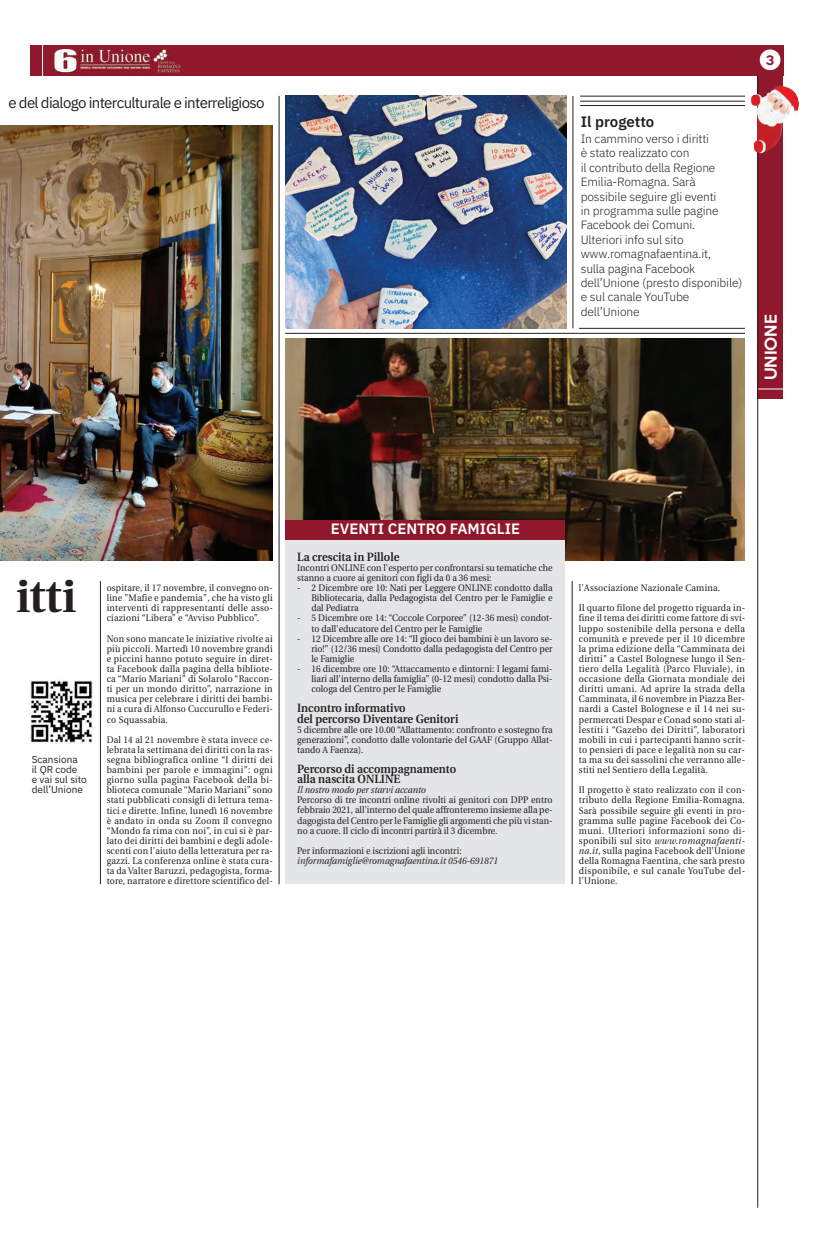
<style>
.page{position:relative;width:823px;height:1253px;background:#fff}
.page>*{position:absolute;margin:0;border:0;box-sizing:border-box;transform-origin:0 0}
.t1{font:700 46px "Acta";color:#231f20}
.t2{font:15px "IBM Plex Sans";letter-spacing:-.04em;color:#231f20}
.t3{font:600 15px "IBM Plex Sans";color:#fff}
.t4{font:600 15px "IBM Plex Sans";color:#231f20}
.t5{font:500 15px "Keep Calm";color:#fff}
.t6{font:300 12px/14.4px "IBM Plex Sans";letter-spacing:-.01em;color:#231f20}
.t7{font:600 12px/10.1px "Utopia";color:#231f20;scale:.92 1}
.t8{font:500 12px "Keep Calm";color:#90182c}
.t9{font:10px/10.1px "IBM Plex Sans";color:#231f20}
.t10{font:9.5px/10.1px "Utopia";color:#231f20;text-align:justify;scale:.92 1}
.t11{font:italic 9.5px "Utopia";color:#231f20;scale:.92 1}
.t12{font:9.5px/20.2px "Utopia";letter-spacing:.025em;color:#231f20;scale:.92 1}
.s1{font-style:italic}
</style>
<div class="page">
<img style="left:285px;top:338px;width:459px;height:223px">
<div style="left:285px;top:520px;width:279px;height:364px;background:#e4e5e7"></div>
<div style="left:757px;top:45px;width:25px;height:354px;background:#90182c"></div>
<div style="left:30px;top:45px;width:752px;height:31px;background:#90182c"></div>
<hr style="left:42px;top:40px;width:1px;height:42px;background:#fff">
<div style="left:759px;top:49px;width:21px;height:21px;background:#fff;border-radius:50%"></div>
<svg style="left:757px;top:388px;width:25px;height:1px"></svg>
<hr style="left:756px;top:76px;width:1px;height:1132px;background:#231f20">
<img style="left:54px;top:49px;width:129px;height:27px">
<div style="left:285px;top:520px;width:280px;height:20px;background:#90182c"></div>
<img style="left:0;top:126px;width:272px;height:435px">
<hr style="left:100px;top:581px;width:1px;height:303px;background:#231f20">
<img style="left:30px;top:680px;width:63px;height:63px">
<img style="left:751px;top:86px;width:48px;height:67px">
<hr style="left:279px;top:96px;width:1px;height:788px;background:#231f20">
<hr style="left:571px;top:581px;width:1px;height:303px;background:#231f20">
<img style="left:285px;top:96px;width:281px;height:232px">
<hr style="left:285px;top:333px;width:459px;height:1px;background:#231f20">
<hr style="left:572px;top:96px;width:1px;height:232px;background:#231f20">
<hr style="left:580px;top:96px;width:164px;height:1px;background:#231f20">
<hr style="left:580px;top:101px;width:164px;height:1px;background:#231f20">
<hr style="left:580px;top:105px;width:164px;height:1px;background:#231f20">
<hr style="left:578px;top:328px;width:166px;height:1px;background:#231f20">
<h2 class="t2" style="left:8px;top:91px;width:257px">e del dialogo interculturale e interreligioso</h2>
<h2 class="t4" style="left:580px;top:110px;width:75px">Il progetto</h2>
<p class="t6" style="left:580px;top:131px;width:163px">In cammino verso i diritti<br>è stato realizzato con<br>il contributo della Regione<br>Emilia-Romagna. Sarà possibile seguire gli eventi<br>in programma sulle pagine<br>Facebook dei Comuni.<br>Ulteriori info sul sito www.romagnafaentina.it,<br>sulla pagina Facebook dell’Unione (presto disponibile) e sul canale YouTube dell’Unione</p>
<p class="t8" style="left:765px;top:50px;width:10px">3</p>
<h2 class="t5" style="left:757px;top:380px;width:67px;rotate:-90deg">UNIONE</h2>
<h1 class="t1" style="left:16px;top:579px;width:62px">itti</h1>
<p class="t9" style="left:32px;top:754px;width:56px">Scansiona<br>il QR code<br>e vai sul sito dell’Unione</p>
<p class="t10" style="left:107px;top:584px;width:182px">ospitare, il 17 novembre, il convegno on&shy;line "Mafie e pandemia", che ha visto gli interventi di rappresentanti delle asso&shy;ciazioni “Libera” e “Avviso Pubblico”.</p>
<p class="t10" style="left:107px;top:634px;width:182px">Non sono mancate le iniziative rivolte ai più piccoli. Martedì 10 novembre grandi e piccini hanno potuto seguire in diret&shy;ta Facebook dalla pagina della bibliote&shy;ca “Mario Mariani” di Solarolo “Raccon&shy;ti per un mondo diritto”, narrazione in musica per celebrare i diritti dei bambi&shy;ni a cura di Alfonso Cuccurullo e Federi&shy;co Squassabia.</p>
<p class="t10" style="left:107px;top:735px;width:182px">Dal 14 al 21 novembre è stata invece ce&shy;lebrata la settimana dei diritti con la ras&shy;segna bibliografica online “I diritti dei bambini per parole e immagini”: ogni giorno sulla pagina Facebook della bi&shy;blioteca comunale “Mario Mariani” sono stati pubblicati consigli di lettura tema&shy;tici e dirette. Infine, lunedì 16 novembre è andato in onda su Zoom il convegno “Mondo fa rima con noi”, in cui si è par&shy;lato dei diritti dei bambini e degli adole&shy;scenti con l’aiuto della letteratura per ra&shy;gazzi. La conferenza online è stata cura&shy;ta da Valter Baruzzi, pedagogista, forma&shy;tore, narratore e direttore scientifico del-</p>
<h2 class="t3" style="left:330px;top:517px;width:191px">EVENTI CENTRO FAMIGLIE</h2>
<p class="t7" style="left:297px;top:553px;width:112px">La crescita in Pillole</p>
<p class="t10" style="left:297px;top:563px;width:279px">Incontri ONLINE con l'esperto per confrontarsi su tematiche che stanno a cuore ai genitori con figli da 0 a 36 mesi:</p>
<p class="t10" style="left:311px;top:584px;width:263px;text-indent:-14px">- 2 Dicembre ore 10: Nati per Leggere ONLINE condotto dalla Bibliotecaria, dalla Pedagogista del Centro per le Famiglie e dal Pediatra</p>
<p class="t10" style="left:311px;top:614px;width:263px;text-indent:-14px">- 5 Dicembre ore 14: “Coccole Corporee” (12-36 mesi) condot&shy;to dall'educatore del Centro per le Famiglie</p>
<p class="t10" style="left:311px;top:634px;width:263px;text-indent:-14px">- 12 Dicembre alle ore 14: “Il gioco dei bambini è un lavoro se&shy;rio!” (12/36 mesi) Condotto dalla pedagogista del Centro per le Famiglie</p>
<p class="t10" style="left:311px;top:664px;width:263px;text-indent:-14px">- 16 dicembre ore 10: “Attaccamento e dintorni: I legami fami&shy;liari all'interno della famiglia” (0-12 mesi) condotto dalla Psi&shy;cologa del Centro per le Famiglie</p>
<p class="t7" style="left:297px;top:704px;width:177px">Incontro informativo<br>del percorso Diventare Genitori</p>
<p class="t10" style="left:297px;top:725px;width:279px">5 dicembre alle ore 10.00 “Allattamento: confronto e sostegno fra generazioni”, condotto dalle volontarie del GAAF (Gruppo Allat&shy;tando A Faenza).</p>
<p class="t7" style="left:297px;top:765px;width:174px">Percorso di accompagnamento alla nascita ONLINE</p>
<p class="t11" style="left:297px;top:786px;width:141px">Il nostro modo per starvi accanto</p>
<p class="t10" style="left:297px;top:796px;width:279px">Percorso di tre incontri online rivolti ai genitori con DPP entro febbraio 2021, all'interno del quale affronteremo insieme alla pe&shy;dagogista del Centro per le Famiglie gli argomenti che più vi stan&shy;no a cuore. Il ciclo di incontri partirà il 3 dicembre.</p>
<p class="t10" style="left:297px;top:846px;width:180px">Per informazioni e iscrizioni agli incontri:</p>
<p class="t11" style="left:297px;top:857px;width:220px">informafamiglie@romagnafaentina.it 0546-691871</p>
<p class="t12" style="left:578px;top:579px;width:182px">l'Associazione Nazionale Camina.<br>Il quarto filone del progetto riguarda in-</p>
<p class="t10" style="left:578px;top:614px;width:182px">fine il tema dei diritti come fattore di svi&shy;luppo sostenibile della persona e della comunità e prevede per il 10 dicembre la prima edizione della “Camminata dei diritti” a Castel Bolognese lungo il Sen&shy;tiero della Legalità (Parco Fluviale), in occasione della Giornata mondiale dei diritti umani. Ad aprire la strada della Camminata, il 6 novembre in Piazza Ber&shy;nardi a Castel Bolognese e il 14 nei su&shy;permercati Despar e Conad sono stati al&shy;lestiti i “Gazebo dei Diritti”, laboratori mobili in cui i partecipanti hanno scrit&shy;to pensieri di pace e legalità non su car&shy;ta ma su dei sassolini che verranno alle&shy;stiti nel Sentiero della Legalità.</p>
<p class="t10" style="left:578px;top:786px;width:182px">Il progetto è stato realizzato con il con&shy;tributo della Regione Emilia-Romagna.<br>Sarà possibile seguire gli eventi in pro&shy;gramma sulle pagine Facebook dei Co&shy;muni. Ulteriori informazioni sono di&shy;sponibili sul sito <span class="s1">www.romagnafaenti&shy;na.it</span>, sulla pagina Facebook dell’Unione della Romagna Faentina, che sarà presto disponibile, e sul canale YouTube del&shy;l’Unione.</p>
</div>
